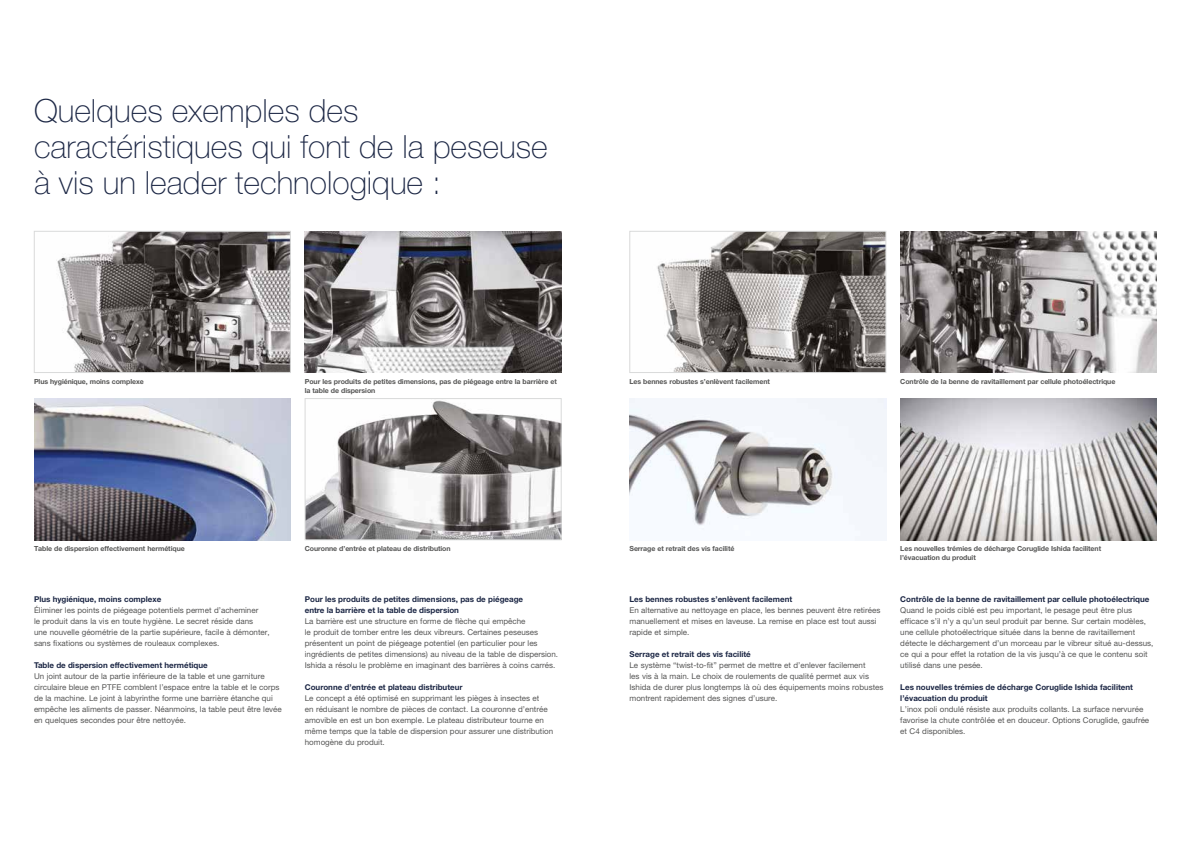
<style>
.page{position:relative;width:1191px;height:842px;background:#fff}
.page>*{position:absolute;margin:0;border:0;box-sizing:border-box;transform-origin:0 0}
.t1{font:100 32px/36px "Helvetica Neue LT";color:#1b2644}
.t2{font:8px/11px "Helvetica Neue LT";color:#565655}
.t3{font:700 8px/11px "Helvetica Neue LT";color:#1b2644}
.t4{font:700 7px/9px "Helvetica Neue LT";letter-spacing:-.01em;color:#565655}
</style>
<div class="page">
<img style="left:56px;top:233px;width:233px;height:138px">
<div style="left:34px;top:231px;width:257px;height:142px;border:1px solid #d9dada"></div>
<img style="left:657px;top:233px;width:227px;height:138px">
<div style="left:629px;top:231px;width:257px;height:142px;border:1px solid #d9dada"></div>
<img style="left:305px;top:231px;width:256px;height:142px">
<img style="left:900px;top:231px;width:257px;height:142px">
<img style="left:307px;top:400px;width:252px;height:138px">
<div style="left:305px;top:398px;width:256px;height:142px;border:1px solid #d9dada"></div>
<img style="left:34px;top:398px;width:257px;height:142px">
<img style="left:629px;top:398px;width:257px;height:142px">
<img style="left:900px;top:398px;width:257px;height:142px">
<h1 class="t1" style="left:34px;top:92px;width:515px">Quelques exemples des caractéristiques qui font de la peseuse à vis un leader technologique :</h1>
<p class="t4" style="left:305px;top:377px;width:253px">Pour les produits de petites dimensions, pas de piégeage entre la barrière et la table de dispersion</p>
<p class="t4" style="left:900px;top:377px;width:216px">Contrôle de la benne de ravitaillement par cellule photoélectrique</p>
<p class="t4" style="left:34px;top:377px;width:111px">Plus hygiénique, moins complexe</p>
<p class="t4" style="left:629px;top:377px;width:142px">Les bennes robustes s’enlèvent facilement</p>
<p class="t4" style="left:34px;top:544px;width:152px">Table de dispersion effectivement hermétique</p>
<p class="t4" style="left:629px;top:544px;width:106px">Serrage et retrait des vis facilité</p>
<p class="t4" style="left:305px;top:544px;width:147px">Couronne d’entrée et plateau de distribution</p>
<p class="t4" style="left:900px;top:544px;width:202px">Les nouvelles trémies de décharge Coruglide Ishida facilitent l’évacuation du produit</p>
<p class="t3" style="left:34px;top:593px;width:129px">Plus hygiénique, moins complexe</p>
<p class="t2" style="left:34px;top:604px;width:237px">Éliminer les points de piégeage potentiels permet d’acheminer<br>le produit dans la vis en toute hygiène. Le secret réside dans<br>une nouvelle géométrie de la partie supérieure, facile à démonter, sans fixations ou systèmes de rouleaux complexes.</p>
<p class="t3" style="left:34px;top:659px;width:175px">Table de dispersion effectivement hermétique</p>
<p class="t2" style="left:34px;top:670px;width:249px">Un joint autour de la partie inférieure de la table et une garniture circulaire bleue en PTFE comblent l’espace entre la table et le corps de la machine. Le joint à labyrinthe forme une barrière étanche qui empêche les aliments de passer. Néanmoins, la table peut être levée en quelques secondes pour être nettoyée.</p>
<p class="t3" style="left:305px;top:593px;width:220px">Pour les produits de petites dimensions, pas de piégeage entre la barrière et la table de dispersion</p>
<p class="t2" style="left:305px;top:615px;width:255px">La barrière est une structure en forme de flèche qui empêche<br>le produit de tomber entre les deux vibreurs. Certaines peseuses présentent un point de piégeage potentiel (en particulier pour les ingrédients de petites dimensions) au niveau de la table de dispersion.<br>Ishida a résolu le problème en imaginant des barrières à coins carrés.</p>
<p class="t3" style="left:305px;top:681px;width:159px">Couronne d’entrée et plateau distributeur</p>
<p class="t2" style="left:305px;top:692px;width:250px">Le concept a été optimisé en supprimant les pièges à insectes et<br>en réduisant le nombre de pièces de contact. La couronne d’entrée amovible en est un bon exemple. Le plateau distributeur tourne en même temps que la table de dispersion pour assurer une distribution homogène du produit.</p>
<p class="t3" style="left:629px;top:593px;width:164px">Les bennes robustes s’enlèvent facilement</p>
<p class="t2" style="left:629px;top:604px;width:252px">En alternative au nettoyage en place, les bennes peuvent être retirées manuellement et mises en laveuse. La remise en place est tout aussi rapide et simple.</p>
<p class="t3" style="left:629px;top:648px;width:123px">Serrage et retrait des vis facilité</p>
<p class="t2" style="left:629px;top:659px;width:255px">Le système “twist-to-fit” permet de mettre et d’enlever facilement<br>les vis à la main. Le choix de roulements de qualité permet aux vis Ishida de durer plus longtemps là où des équipements moins robustes montrent rapidement des signes d’usure.</p>
<p class="t3" style="left:900px;top:593px;width:251px">Contrôle de la benne de ravitaillement par cellule photoélectrique</p>
<p class="t2" style="left:900px;top:604px;width:255px">Quand le poids ciblé est peu important, le pesage peut être plus efficace s’il n’y a qu’un seul produit par benne. Sur certain modèles, une cellule photoélectrique située dans la benne de ravitaillement détecte le déchargement d’un morceau par le vibreur situé au-dessus, ce qui a pour effet la rotation de la vis jusqu’à ce que le contenu soit utilisé dans une pesée.</p>
<p class="t3" style="left:900px;top:681px;width:234px">Les nouvelles trémies de décharge Coruglide Ishida facilitent l’évacuation du produit</p>
<p class="t2" style="left:900px;top:703px;width:250px">L’inox poli ondulé résiste aux produits collants. La surface nervurée favorise la chute contrôlée et en douceur. Options Coruglide, gaufrée et C4 disponibles.</p>
</div>
